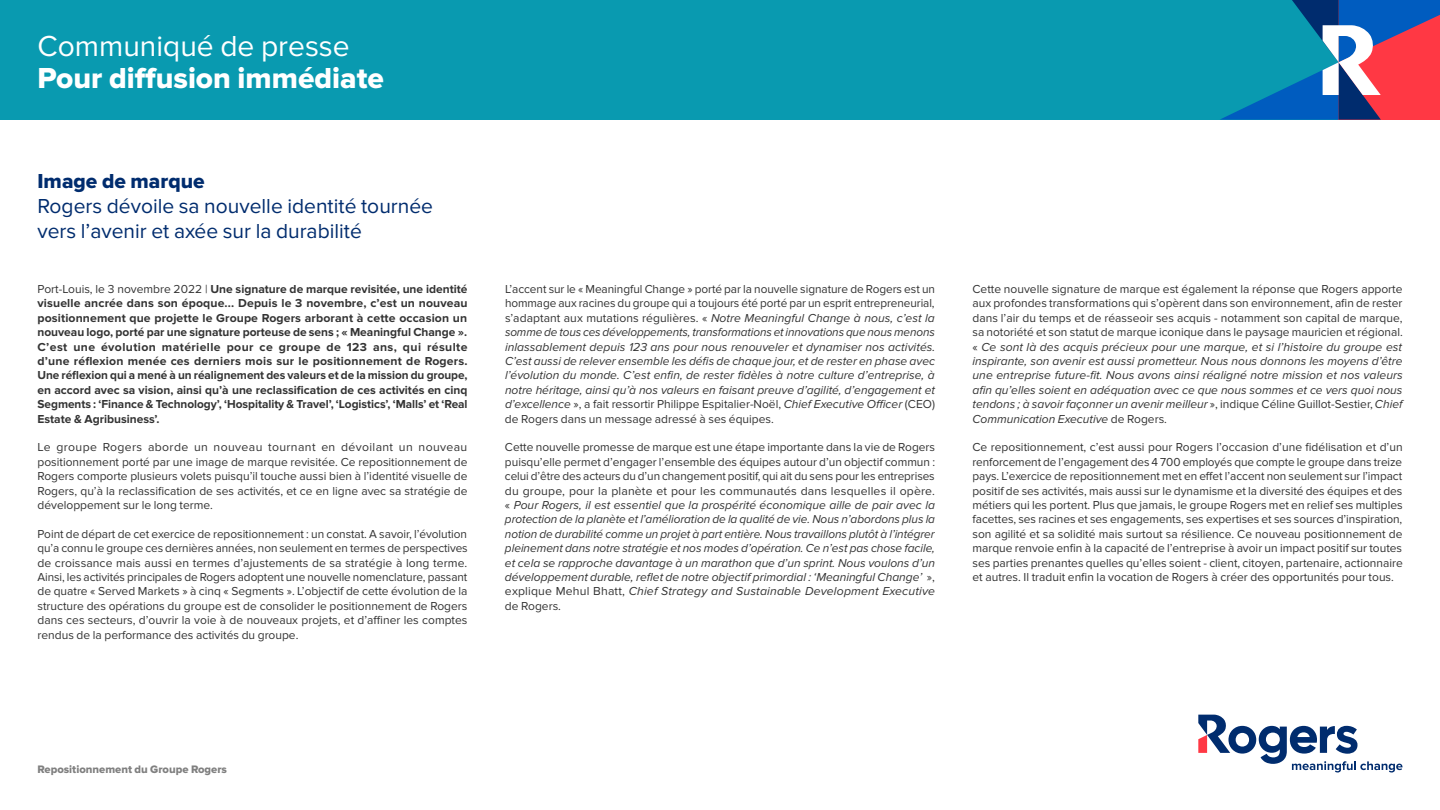
<style>
.page{position:relative;width:1440px;height:810px;background:#fff}
.page>*{position:absolute;margin:0;border:0;box-sizing:border-box;transform-origin:0 0}
.t1{font:30px "Proxima Nova Extrabld";color:#fff}
.t2{font:30px "Proxima Nova";color:#fff}
.t3{font:21px/25.2px "Proxima Nova";color:#002c6e}
.t4{font:21px "Proxima Nova Extrabld";color:#002c6e}
.t5{font:italic 12px/14.4px "Proxima Nova";color:#333;text-align:justify}
.t6{font:12px/14.4px "Proxima Nova";color:#333;text-align:justify}
.t7{font:700 12px/14.4px "Proxima Nova";letter-spacing:-.005em;color:#333;text-align:justify}
.t8{font:11.25px "Proxima Nova Extrabld";color:#808080}
.s1{font-weight:400}
.s2{font-style:normal}
</style>
<div class="page">
<div style="left:0;top:0;width:1339px;height:120px;background:#099ab0"></div>
<svg style="left:1220px;top:0;width:220px;height:120px"></svg>
<svg style="left:1198px;top:715px;width:204px;height:57px"></svg>
<p class="t2" style="left:38px;top:29px;width:314px">Communiqué de presse</p>
<p class="t1" style="left:38px;top:60px;width:348px">Pour diffusion immédiate</p>
<p class="t4" style="left:38px;top:169px;width:169px">Image de marque</p>
<p class="t3" style="left:38px;top:194px;width:397px">Rogers dévoile sa nouvelle identité tournée vers l’avenir et axée sur la durabilité</p>
<p class="t7" style="left:38px;top:282px;width:432px"><span class="s1">Port-Louis, le 3 novembre 2022 |</span> Une signature de marque revisitée, une identité visuelle ancrée dans son époque... Depuis le 3 novembre, c’est un nouveau positionnement que projette le Groupe Rogers arborant à cette occasion un nouveau logo, porté par une signature porteuse de sens ; « Meaningful Change ».<br>C’est une évolution matérielle pour ce groupe de 123 ans, qui résulte d’une réflexion menée ces derniers mois sur le positionnement de Rogers.<br>Une réflexion qui a mené à un réalignement des valeurs et de la mission du groupe, en accord avec sa vision, ainsi qu’à une reclassification de ces activités en cinq Segments : ‘Finance &amp; Technology’, ‘Hospitality &amp; Travel’, ‘Logistics’, ‘Malls’ et ‘Real Estate &amp; Agribusiness’.</p>
<p class="t6" style="left:38px;top:440px;width:432px">Le groupe Rogers aborde un nouveau tournant en dévoilant un nouveau positionnement porté par une image de marque revisitée. Ce repositionnement de Rogers comporte plusieurs volets puisqu’il touche aussi bien à l’identité visuelle de Rogers, qu’à la reclassification de ses activités, et ce en ligne avec sa stratégie de développement sur le long terme.</p>
<p class="t6" style="left:38px;top:527px;width:432px">Point de départ de cet exercice de repositionnement : un constat. A savoir, l’évolution qu’a connu le groupe ces dernières années, non seulement en termes de perspectives de croissance mais aussi en termes d’ajustements de sa stratégie à long terme.<br>Ainsi, les activités principales de Rogers adoptent une nouvelle nomenclature, passant de quatre « Served Markets » à cinq « Segments ». L’objectif de cette évolution de la structure des opérations du groupe est de consolider le positionnement de Rogers dans ces secteurs, d’ouvrir la voie à de nouveaux projets, et d’affiner les comptes rendus de la performance des activités du groupe.</p>
<p class="t5" style="left:505px;top:282px;width:432px"><span class="s2">L’accent sur le « Meaningful Change » porté par la nouvelle signature de Rogers est un hommage aux racines du groupe qui a toujours été porté par un esprit entrepreneurial, s’adaptant aux mutations régulières. «</span> Notre Meaningful Change à nous, c’est la somme de tous ces développements, transformations et innovations que nous menons inlassablement depuis 123 ans pour nous renouveler et dynamiser nos activités.<br>C’est aussi de relever ensemble les défis de chaque jour, et de rester en phase avec l’évolution du monde. C’est enfin, de rester fidèles à notre culture d’entreprise, à notre héritage, ainsi qu’à nos valeurs en faisant preuve d’agilité, d’engagement et d’excellence <span class="s2">», a fait ressortir Philippe Espitalier-Noël,</span> Chief Executive Officer <span class="s2">(CEO) de Rogers dans un message adressé à ses équipes.</span></p>
<p class="t5" style="left:505px;top:440px;width:432px"><span class="s2">Cette nouvelle promesse de marque est une étape importante dans la vie de Rogers puisqu’elle permet d’engager l’ensemble des équipes autour d’un objectif commun : celui d’être des acteurs du d’un changement positif, qui ait du sens pour les entreprises du groupe, pour la planète et pour les communautés dans lesquelles il opère. «</span> Pour Rogers, il est essentiel que la prospérité économique aille de pair avec la protection de la planète et l’amélioration de la qualité de vie. Nous n’abordons plus la notion de durabilité comme un projet à part entière. Nous travaillons plutôt à l’intégrer pleinement dans notre stratégie et nos modes d’opération. Ce n’est pas chose facile, et cela se rapproche davantage à un marathon que d’un sprint. Nous voulons d’un développement durable, reflet de notre objectif primordial : ‘Meaningful Change’ <span class="s2">», explique Mehul Bhatt,</span> Chief Strategy and Sustainable Development Executive <span class="s2">de Rogers.</span></p>
<p class="t5" style="left:972px;top:282px;width:432px"><span class="s2">Cette nouvelle signature de marque est également la réponse que Rogers apporte aux profondes transformations qui s’opèrent dans son environnement, afin de rester dans l’air du temps et de réasseoir ses acquis - notamment son capital de marque, sa notoriété et son statut de marque iconique dans le paysage mauricien et régional. «</span> Ce sont là des acquis précieux pour une marque, et si l’histoire du groupe est inspirante, son avenir est aussi prometteur. Nous nous donnons les moyens d’être une entreprise future-fit. Nous avons ainsi réaligné notre mission et nos valeurs afin qu’elles soient en adéquation avec ce que nous sommes et ce vers quoi nous tendons ; à savoir façonner un avenir meilleur <span class="s2">», indique Céline Guillot-Sestier,</span> Chief Communication Executive <span class="s2">de Rogers.</span></p>
<p class="t6" style="left:972px;top:440px;width:432px">Ce repositionnement, c’est aussi pour Rogers l’occasion d’une fidélisation et d’un renforcement de l’engagement des 4 700 employés que compte le groupe dans treize pays. L’exercice de repositionnement met en effet l’accent non seulement sur l’impact positif de ses activités, mais aussi sur le dynamisme et la diversité des équipes et des métiers qui les portent. Plus que jamais, le groupe Rogers met en relief ses multiples facettes, ses racines et ses engagements, ses expertises et ses sources d’inspiration, son agilité et sa solidité mais surtout sa résilience. Ce nouveau positionnement de marque renvoie enfin à la capacité de l’entreprise à avoir un impact positif sur toutes ses parties prenantes quelles qu’elles soient - client, citoyen, partenaire, actionnaire et autres. Il traduit enfin la vocation de Rogers à créer des opportunités pour tous.</p>
<p class="t8" style="left:38px;top:762px;width:191px">Repositionnement du Groupe Rogers</p>
</div>
